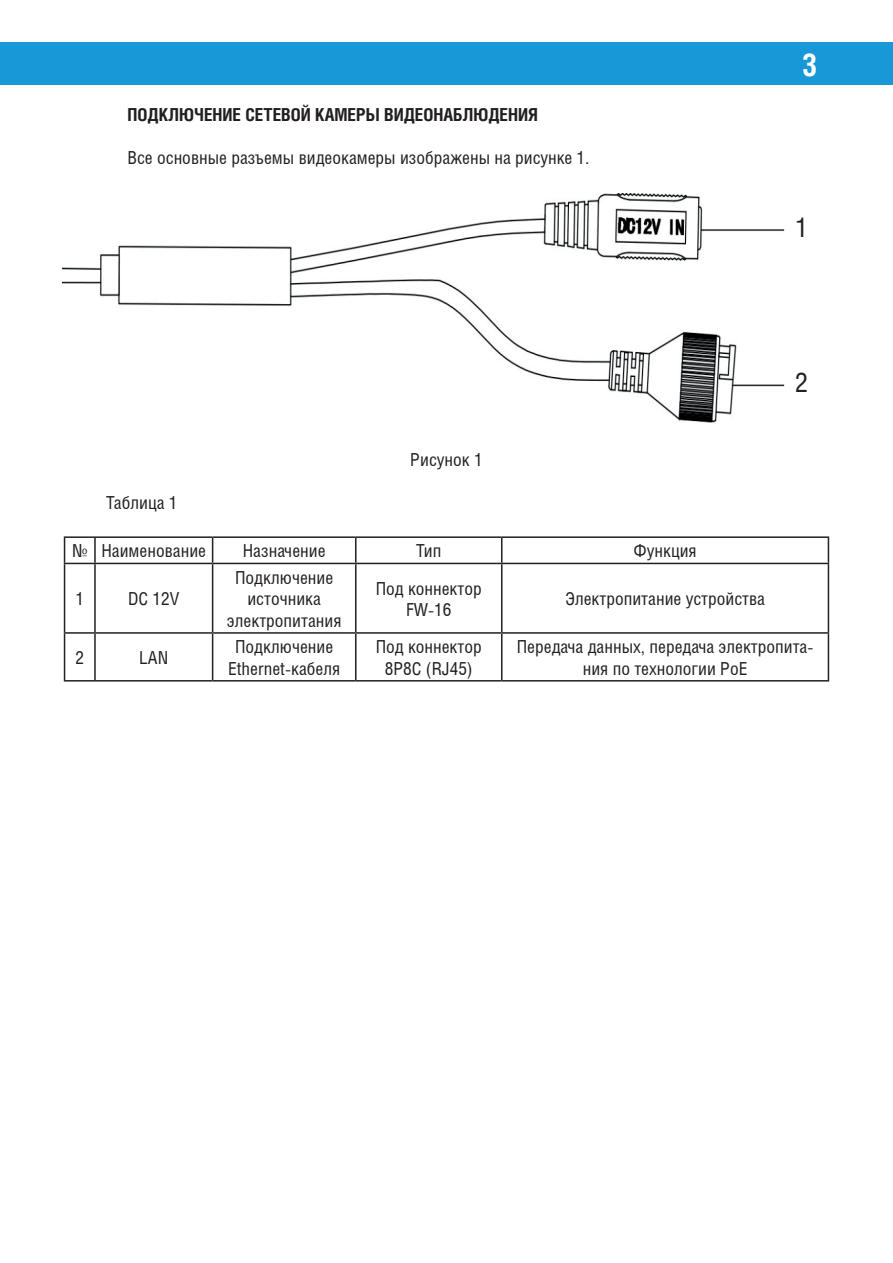
<style>
.page{position:relative;width:893px;height:1263px;background:#fff}
.page>*{position:absolute;margin:0;border:0;box-sizing:border-box;transform-origin:0 0}
.t1{font:700 31.5px "Helios Cond";color:#fff}
.t2{font:27px "Helios Cond";color:#231f20}
.t3{font:18px/21.6px "Helios Cond";color:#231f20;text-align:center}
.t4{font:700 18px "Helios Cond";color:#231f20}
</style>
<div class="page">
<div style="left:0;top:43px;width:893px;height:42px;background:#1898d6"></div>
<img style="left:63px;top:193px;width:722px;height:229px">
<hr style="left:64px;top:536px;width:31px;height:2px;background:#231f20">
<svg style="left:64px;top:538px;width:1px;height:25px"></svg>
<hr style="left:95px;top:536px;width:118px;height:2px;background:#231f20">
<hr style="left:94px;top:538px;width:2px;height:25px;background:#231f20">
<hr style="left:213px;top:536px;width:143px;height:2px;background:#231f20">
<svg style="left:212px;top:538px;width:1px;height:25px"></svg>
<hr style="left:356px;top:536px;width:146px;height:2px;background:#231f20">
<svg style="left:355px;top:538px;width:1px;height:25px"></svg>
<hr style="left:502px;top:536px;width:327px;height:2px;background:#231f20">
<svg style="left:501px;top:538px;width:1px;height:25px"></svg>
<svg style="left:828px;top:538px;width:1px;height:25px"></svg>
<hr style="left:64px;top:563px;width:31px;height:1px;background:#231f20">
<hr style="left:64px;top:564px;width:1px;height:68px;background:#231f20">
<hr style="left:95px;top:563px;width:118px;height:1px;background:#231f20">
<hr style="left:94px;top:564px;width:2px;height:68px;background:#231f20">
<hr style="left:213px;top:563px;width:143px;height:1px;background:#231f20">
<hr style="left:212px;top:564px;width:1px;height:68px;background:#231f20">
<hr style="left:356px;top:563px;width:146px;height:1px;background:#231f20">
<hr style="left:355px;top:564px;width:1px;height:68px;background:#231f20">
<hr style="left:502px;top:563px;width:327px;height:1px;background:#231f20">
<hr style="left:501px;top:564px;width:1px;height:68px;background:#231f20">
<hr style="left:828px;top:564px;width:1px;height:68px;background:#231f20">
<hr style="left:64px;top:632px;width:31px;height:2px;background:#231f20">
<hr style="left:64px;top:634px;width:1px;height:46px;background:#231f20">
<hr style="left:95px;top:632px;width:118px;height:2px;background:#231f20">
<hr style="left:94px;top:634px;width:2px;height:46px;background:#231f20">
<hr style="left:213px;top:632px;width:143px;height:2px;background:#231f20">
<hr style="left:212px;top:634px;width:1px;height:46px;background:#231f20">
<hr style="left:356px;top:632px;width:146px;height:2px;background:#231f20">
<hr style="left:355px;top:634px;width:1px;height:46px;background:#231f20">
<hr style="left:502px;top:632px;width:327px;height:2px;background:#231f20">
<hr style="left:501px;top:634px;width:1px;height:46px;background:#231f20">
<hr style="left:828px;top:634px;width:1px;height:46px;background:#231f20">
<hr style="left:64px;top:680px;width:31px;height:1px;background:#231f20">
<hr style="left:95px;top:680px;width:118px;height:1px;background:#231f20">
<hr style="left:213px;top:680px;width:143px;height:1px;background:#231f20">
<hr style="left:356px;top:680px;width:146px;height:1px;background:#231f20">
<hr style="left:502px;top:680px;width:327px;height:1px;background:#231f20">
<p class="t4" style="left:128px;top:104px;width:412px">ПОДКЛЮЧЕНИЕ СЕТЕВОЙ КАМЕРЫ ВИДЕОНАБЛЮДЕНИЯ</p>
<p class="t3" style="left:128px;top:147px;width:463px">Все основные разъемы видеокамеры изображены на рисунке 1.</p>
<h1 class="t1" style="left:802px;top:46px;width:17px">3</h1>
<h2 class="t2" style="left:795px;top:211px;width:14px">1</h2>
<p class="t3" style="left:410px;top:448px;width:74px">Рисунок 1</p>
<p class="t3" style="left:106px;top:491px;width:73px">Таблица 1</p>
<p class="t3" style="left:72px;top:540px;width:136px">№ Наименование</p>
<p class="t3" style="left:243px;top:540px;width:84px">Назначение</p>
<p class="t3" style="left:416px;top:540px;width:27px">Тип</p>
<p class="t3" style="left:633px;top:540px;width:65px">Функция</p>
<p class="t3" style="left:75px;top:588px;width:10px">1</p>
<p class="t3" style="left:128px;top:588px;width:53px">DC 12V</p>
<p class="t3" style="left:227px;top:566px;width:116px">Подключение источника электропитания</p>
<p class="t3" style="left:376px;top:577px;width:108px">Под коннектор<br>FW-16</p>
<p class="t3" style="left:565px;top:588px;width:201px">Электропитание устройства</p>
<h2 class="t2" style="left:795px;top:366px;width:14px">2</h2>
<p class="t3" style="left:75px;top:646px;width:10px">2</p>
<p class="t3" style="left:139px;top:646px;width:30px">LAN</p>
<p class="t3" style="left:228px;top:636px;width:114px">Подключение<br>Ethernet-кабеля</p>
<p class="t3" style="left:376px;top:636px;width:108px">Под коннектор<br>8P8C (RJ45)</p>
<p class="t3" style="left:517px;top:636px;width:298px">Передача данных, передача электропита&shy;ния по технологии PoE</p>
</div>
